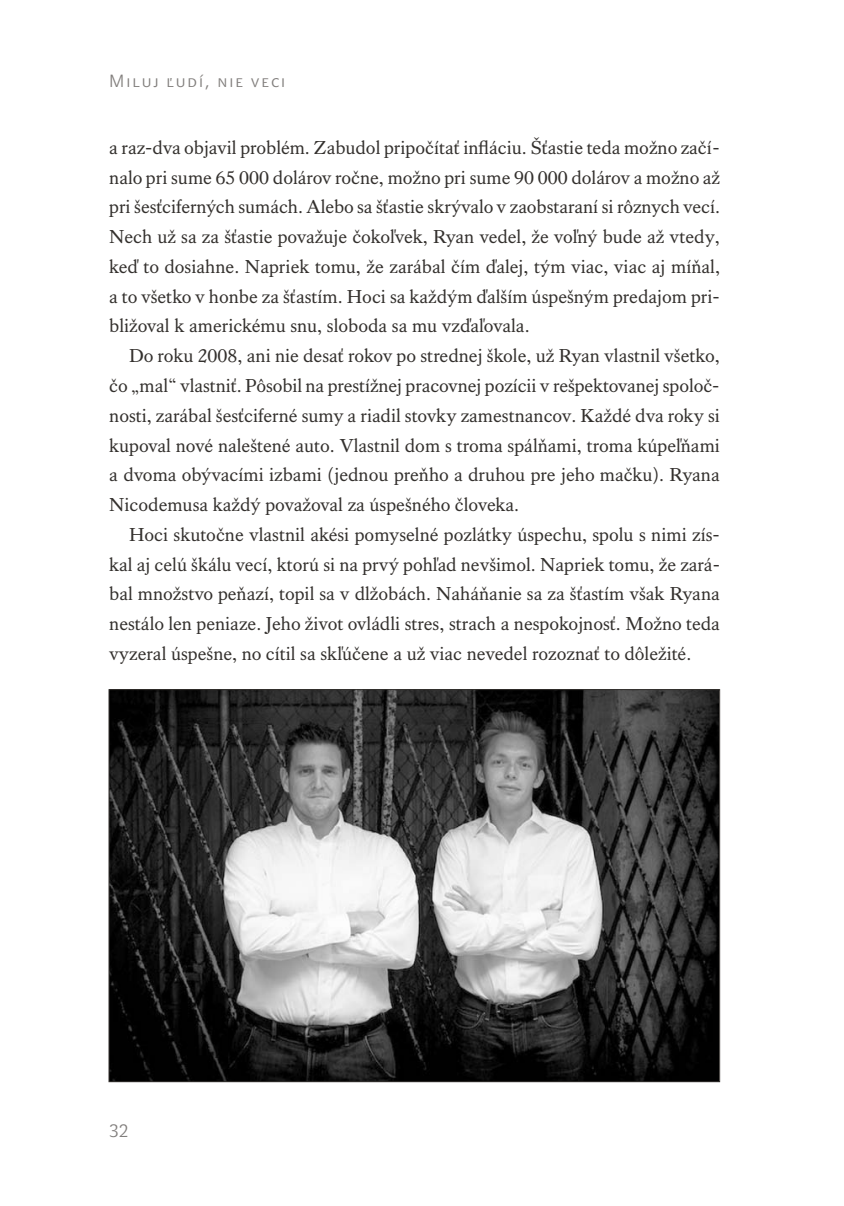
<style>
.page{position:relative;width:844px;height:1206px;background:#fff}
.page>*{position:absolute;margin:0;border:0;box-sizing:border-box;transform-origin:0 0}
.t1{font:19.78px/32.9px "Calluna";letter-spacing:-.005em;color:#33302d;text-align:justify}
.t2{font:19.25px/29.8px "Kings Caslon";color:#33302d;text-align:justify}
.t3{font:17.5px "John Sans Lite Pro";letter-spacing:.11em;color:#817e7c}
</style>
<div class="page">
<img style="left:111px;top:691px;width:606px;height:388px">
<p class="t3" style="left:109px;top:71px;width:177px">Miluj ľudí, nie veci</p>
<p class="t2" style="left:109px;top:132px;width:612px">a raz-dva objavil problém. Zabudol pripočítať infláciu. Šťastie teda možno začí&shy;nalo pri sume 65 000 dolárov ročne, možno pri sume 90 000 dolárov a možno až pri šesťciferných sumách. Alebo sa šťastie skrývalo v zaobstaraní si rôznych vecí.<br>Nech už sa za šťastie považuje čokoľvek, Ryan vedel, že voľný bude až vtedy, keď to dosiahne. Napriek tomu, že zarábal čím ďalej, tým viac, viac aj míňal, a to všetko v honbe za šťastím. Hoci sa každým ďalším úspešným predajom pri&shy;bližoval k americkému snu, sloboda sa mu vzďaľovala.</p>
<p class="t2" style="left:109px;top:341px;width:612px;text-indent:20px">Do roku 2008, ani nie desať rokov po strednej škole, už Ryan vlastnil všetko, čo „mal“ vlastniť. Pôsobil na prestížnej pracovnej pozícii v rešpektovanej spoloč&shy;nosti, zarábal šesťciferné sumy a riadil stovky zamestnancov. Každé dva roky si kupoval nové naleštené auto. Vlastnil dom s troma spálňami, troma kúpeľňami a dvoma obývacími izbami (jednou preňho a druhou pre jeho mačku). Ryana Nicodemusa každý považoval za úspešného človeka.</p>
<p class="t2" style="left:109px;top:519px;width:612px;text-indent:20px">Hoci skutočne vlastnil akési pomyselné pozlátky úspechu, spolu s nimi zís&shy;kal aj celú škálu vecí, ktorú si na prvý pohľad nevšimol. Napriek tomu, že zará&shy;bal množstvo peňazí, topil sa v dlžobách. Naháňanie sa za šťastím však Ryana nestálo len peniaze. Jeho život ovládli stres, strach a nespokojnosť. Možno teda vyzeral úspešne, no cítil sa skľúčene a už viac nevedel rozoznať to dôležité.</p>
<p class="t1" style="left:109px;top:339px;width:610px">tu ale nehrálo – necítil se šťastný. Znovu se tedy pustil do plánování a zjis&shy;til, v čem je problém: zapomněl započítat inflaci. Možná že štěstí začíná na 65 000 ročně. Nebo na 90 000. Třeba musejí být výdělky šesticiferné. Nebo že by štěstí tkvělo v tom, mít spoustu věcí? Ať už se štěstí skrývalo kdekoli,</p>
<p class="t3" style="left:109px;top:1120px;width:21px">32</p>
</div>
